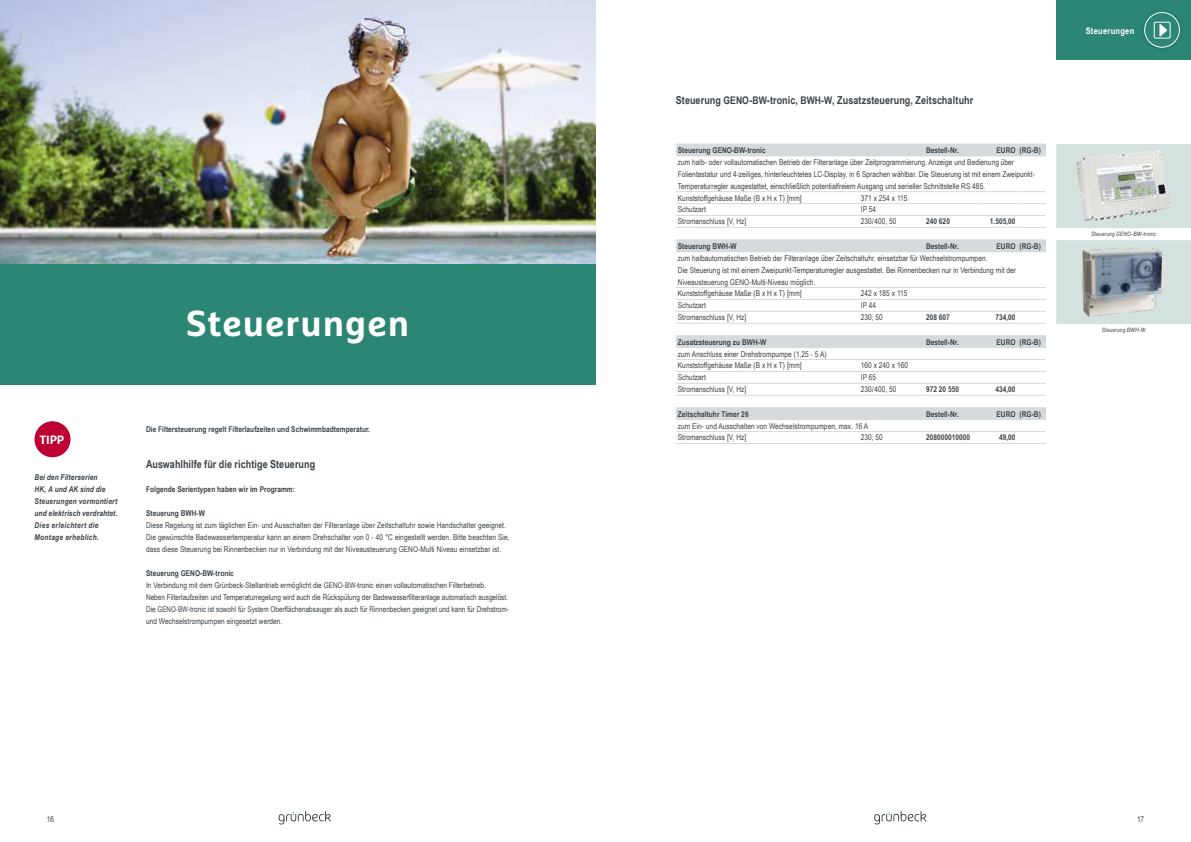
<style>
.page{position:relative;width:1191px;height:842px;background:#fff}
.page>*{position:absolute;margin:0;border:0;box-sizing:border-box;transform-origin:0 0}
.t1{font:700 36px "Marselis Pro";letter-spacing:.03em;color:#fff}
.t2{font:700 12px "Marselis Pro";color:#fff}
.t3{font:700 11px "Arial Narrow";letter-spacing:.005em;color:#3a4146}
.t4{font:700 9px "Arial Narrow";letter-spacing:.04em;color:#fff}
.t5{font:8px/12px "Arial Narrow";letter-spacing:.005em;color:#3a4146}
.t6{font:700 8px "Arial Narrow";letter-spacing:.005em;color:#3a4146}
.t7{font:italic 700 8px/12px "Arial Narrow";letter-spacing:.025em;color:#3a4146}
.t8{font:italic 6px "Arial Narrow";letter-spacing:.02em;color:#3a4146}
.s1{font-weight:700}
.s2{font-size:7.8px}
.s3{font-size:10.5px}
</style>
<div class="page">
<svg style="left:874px;top:811px;width:52px;height:13px"></svg>
<div style="left:1056px;top:0;width:135px;height:60px;background:#2b8774"></div>
<img style="left:0;top:0;width:595px;height:264px">
<div style="left:0;top:264px;width:595px;height:120px;background:#2b8774"></div>
<svg style="left:279px;top:811px;width:52px;height:13px"></svg>
<div style="left:34px;top:421px;width:36px;height:36px;background:#be0033;border-radius:50%"></div>
<svg style="left:1056px;top:144px;width:135px;height:180px;background:#d9e6e2"></svg>
<img style="left:1081px;top:247px;width:84px;height:71px">
<img style="left:1076px;top:151px;width:93px;height:70px">
<div style="left:1139px;top:7px;width:46px;height:46px;background:#000;opacity:.2"></div>
<div style="left:1144px;top:12px;width:35px;height:35px;background:#2b8774;border-radius:50%"></div>
<div style="left:1144px;top:12px;width:35px;height:36px;border:1px solid #fff;border-radius:50%"></div>
<div style="left:1153px;top:22px;width:17px;height:17px;border:1px solid #fff;border-radius:2px"></div>
<svg style="left:1159px;top:24px;width:8px;height:13px"></svg>
<svg style="left:676px;top:191px;width:370px;height:37px"></svg>
<div style="left:676px;top:144px;width:370px;height:12px;background:#d6dadd"></div>
<svg style="left:676px;top:287px;width:370px;height:37px"></svg>
<svg style="left:676px;top:239px;width:370px;height:13px;background:#d7dadd"></svg>
<svg style="left:676px;top:335px;width:370px;height:61px"></svg>
<svg style="left:676px;top:407px;width:370px;height:37px"></svg>
<h1 class="t1" style="left:186px;top:301px;width:225px">Steuerungen</h1>
<h2 class="t2" style="left:40px;top:432px;width:26px">TIPP</h2>
<p class="t7" style="left:34px;top:471px;width:84px">Bei den Filterserien<br>HK, A und AK sind die<br>Steuerungen vormontiert und elektrisch verdrahtet.<br>Dies erleichtert die<br>Montage erheblich.</p>
<p class="t6" style="left:146px;top:423px;width:225px">Die Filtersteuerung regelt Filterlaufzeiten und Schwimmbadtemperatur.</p>
<h3 class="t3" style="left:146px;top:456px;width:171px">Auswahlhilfe für die richtige Steuerung</h3>
<p class="t6" style="left:146px;top:483px;width:150px">Folgende Serientypen haben wir im Programm:</p>
<p class="t6" style="left:146px;top:507px;width:60px">Steuerung BWH-W</p>
<p class="t5" style="left:146px;top:519px;width:365px">Diese Regelung ist zum täglichen Ein- und Ausschalten der Filteranlage über Zeitschaltuhr sowie Handschalter geeignet.<br>Die gewünschte Badewassertemperatur kann an einem Drehschalter von 0 - 40 °C eingestellt werden. Bitte beachten Sie, dass diese Steuerung bei Rinnenbecken nur in Verbindung mit der Niveausteuerung GENO-Multi Niveau einsetzbar ist.</p>
<p class="t5" style="left:146px;top:567px;width:364px"><span class="s1">Steuerung GENO-BW-tronic<br></span>In Verbindung mit dem Grünbeck-Stellantrieb ermöglicht die <span class="s2">GENO-BW</span>-tronic einen vollautomatischen Filterbetrieb.<br>Neben Filterlaufzeiten und Temperaturregelung wird auch die Rückspülung der Badewasserfilteranlage automatisch ausgelöst.<br>Die <span class="s2">GENO-BW</span>-tronic ist sowohl für System Oberflächenabsauger als auch für Rinnenbecken geeignet und kann für Drehstrom&shy;und Wechselstrompumpen eingesetzt werden.</p>
<h3 class="t3" style="left:676px;top:92px;width:299px">Steuerung <span class="s3">GENO-BW</span>-tronic, <span class="s3">BWH-W</span>, Zusatzsteuerung, Zeitschaltuhr</h3>
<p class="t6" style="left:678px;top:144px;width:89px">Steuerung GENO-BW-tronic</p>
<p class="t6" style="left:926px;top:144px;width:34px">Bestell-Nr.</p>
<p class="t6" style="left:996px;top:144px;width:46px">EURO (RG-B)</p>
<p class="t5" style="left:678px;top:156px;width:358px">zum halb- oder vollautomatischen Betrieb der Filteranlage über Zeitprogrammierung. Anzeige und Bedienung über Folientastatur und 4-zeiliges, hinterleuchtetes LC-Display, in 6 Sprachen wählbar. Die Steuerung ist mit einem Zweipunkt-Temperaturregler ausgestattet, einschließlich potentialfreiem Ausgang und serieller Schnittstelle RS 485.<br>Kunststoffgehäuse Maße (B x H x T) [mm]</p>
<p class="t5" style="left:860px;top:191px;width:48px">371 x 254 x 115</p>
<p class="t5" style="left:678px;top:203px;width:30px">Schutzart</p>
<p class="t5" style="left:860px;top:203px;width:17px">IP 54</p>
<p class="t5" style="left:678px;top:215px;width:70px">Stromanschluss [V, Hz]</p>
<p class="t5" style="left:860px;top:215px;width:37px">230/400, 50</p>
<p class="t6" style="left:926px;top:215px;width:25px">240 620</p>
<p class="t6" style="left:989px;top:215px;width:27px">1.505,00</p>
<p class="t6" style="left:678px;top:240px;width:60px">Steuerung BWH-W</p>
<p class="t6" style="left:926px;top:240px;width:34px">Bestell-Nr.</p>
<p class="t6" style="left:996px;top:240px;width:46px">EURO (RG-B)</p>
<p class="t5" style="left:678px;top:251px;width:340px">zum halbautomatischen Betrieb der Filteranlage über Zeitschaltuhr, einsetzbar für Wechselstrompumpen.<br>Die Steuerung ist mit einem Zweipunkt-Temperaturregler ausgestattet. Bei Rinnenbecken nur in Verbindung mit der Niveausteuerung GENO-Multi-Niveau möglich.<br>Kunststoffgehäuse Maße (B x H x T) [mm]</p>
<p class="t5" style="left:860px;top:287px;width:48px">242 x 185 x 115</p>
<p class="t5" style="left:678px;top:299px;width:30px">Schutzart</p>
<p class="t5" style="left:860px;top:299px;width:17px">IP 44</p>
<p class="t5" style="left:678px;top:311px;width:70px">Stromanschluss [V, Hz]</p>
<p class="t5" style="left:860px;top:311px;width:24px">230, 50</p>
<p class="t6" style="left:926px;top:311px;width:25px">208 607</p>
<p class="t6" style="left:995px;top:311px;width:22px">734,00</p>
<p class="t6" style="left:678px;top:336px;width:90px">Zusatzsteuerung zu BWH-W</p>
<p class="t6" style="left:926px;top:336px;width:34px">Bestell-Nr.</p>
<p class="t6" style="left:996px;top:336px;width:46px">EURO (RG-B)</p>
<p class="t5" style="left:678px;top:347px;width:150px">zum Anschluss einer Drehstrompumpe (1,25 - 5 A)<br>Kunststoffgehäuse Maße (B x H x T) [mm]</p>
<p class="t5" style="left:860px;top:359px;width:49px">160 x 240 x 160</p>
<p class="t5" style="left:678px;top:371px;width:30px">Schutzart</p>
<p class="t5" style="left:860px;top:371px;width:17px">IP 65</p>
<p class="t5" style="left:678px;top:383px;width:70px">Stromanschluss [V, Hz]</p>
<p class="t5" style="left:860px;top:383px;width:37px">230/400, 50</p>
<p class="t6" style="left:926px;top:383px;width:35px">972 20 550</p>
<p class="t6" style="left:995px;top:383px;width:22px">434,00</p>
<p class="t6" style="left:678px;top:408px;width:72px">Zeitschaltuhr Timer 26</p>
<p class="t6" style="left:926px;top:408px;width:34px">Bestell-Nr.</p>
<p class="t6" style="left:996px;top:408px;width:46px">EURO (RG-B)</p>
<p class="t5" style="left:678px;top:419px;width:192px">zum Ein- und Ausschalten von Wechselstrompumpen, max. 16 A<br>Stromanschluss [V, Hz]</p>
<p class="t5" style="left:860px;top:431px;width:24px">230, 50</p>
<p class="t6" style="left:926px;top:431px;width:46px">208000010000</p>
<p class="t6" style="left:999px;top:431px;width:18px">49,00</p>
<p class="t4" style="left:1085px;top:24px;width:50px">Steuerungen</p>
<p class="t8" style="left:1091px;top:229px;width:66px">Steuerung GENO-BW-tronic</p>
<p class="t8" style="left:1101px;top:325px;width:45px">Steuerung BWH-W</p>
<p class="t5" style="left:47px;top:813px;width:9px">16</p>
<p class="t5" style="left:1137px;top:813px;width:9px">17</p>
</div>
